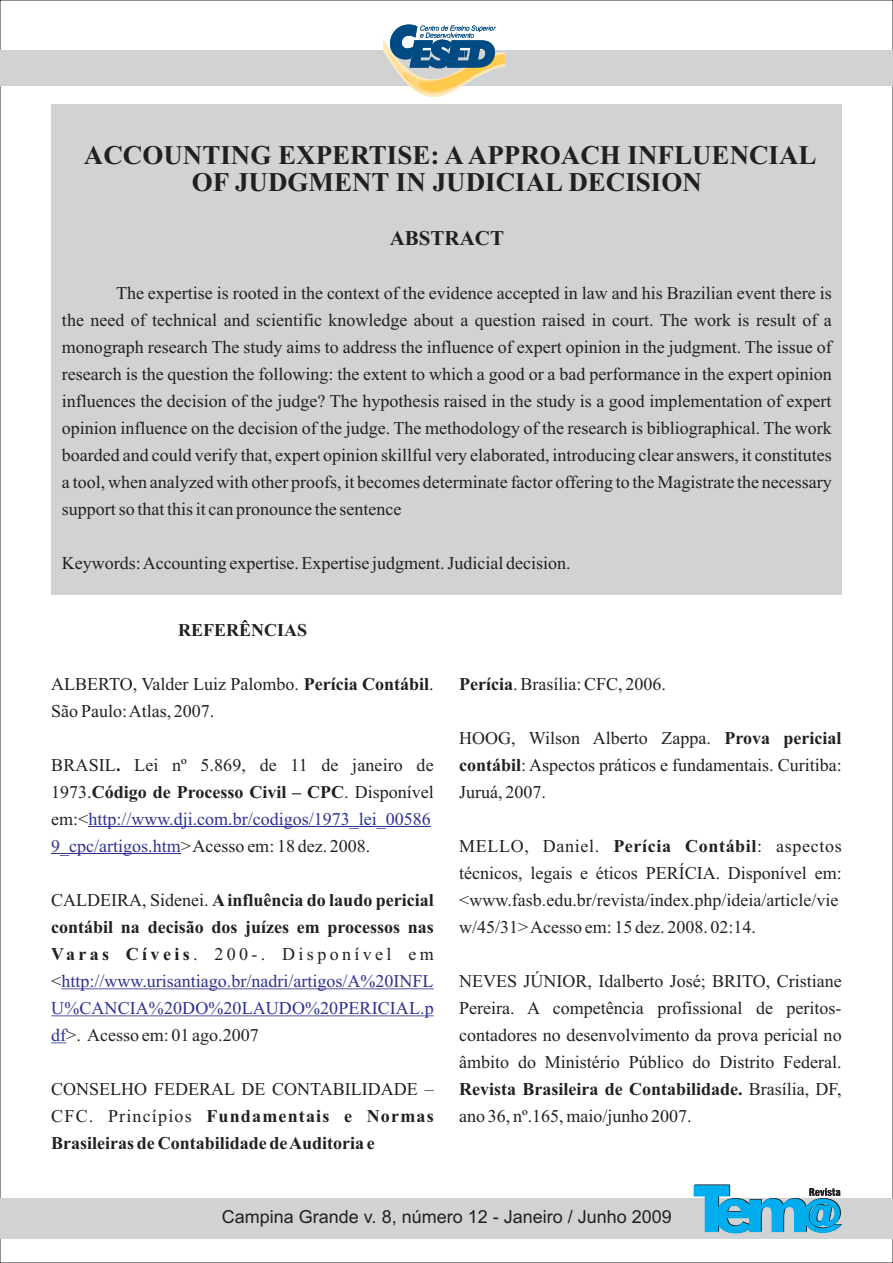
<style>
.page{position:relative;width:893px;height:1263px;background:#fff}
.page>*{position:absolute;margin:0;border:0;box-sizing:border-box;transform-origin:0 0}
.t1{font:700 27px/27px "Times New Roman";color:#231f20;text-align:center}
.t2{font:700 21px "Times New Roman";color:#231f20}
.t3{font:18px/27px "Times New Roman";color:#231f20;text-align:justify}
.t4{font:700 18px/27px "Times New Roman";color:#231f20;text-align:justify}
.t5{font:18px "Arial";color:#231f20}
.t6{font:18px "Times New Roman";letter-spacing:.005em;color:#2d3291}
.s1{font-weight:700}
.s2{color:#2d3291}
.s3{font-weight:400}
.s4{font-weight:400;color:#2d3291}
</style>
<div class="page">
<div style="left:51px;top:104px;width:791px;height:491px;background:#d1d2d4"></div>
<div style="left:0;top:1198px;width:893px;height:40px;background:#d1d2d4"></div>
<hr style="left:88px;top:826px;width:343px;height:1px;background:#2d3291">
<hr style="left:51px;top:853px;width:130px;height:1px;background:#2d3291">
<hr style="left:61px;top:988px;width:373px;height:1px;background:#2d3291">
<hr style="left:51px;top:1015px;width:383px;height:1px;background:#2d3291">
<svg style="left:51px;top:1042px;width:15px;height:1px"></svg>
<div style="left:0;top:50px;width:893px;height:36px;background:#d1d2d4"></div>
<svg style="left:383px;top:25px;width:122px;height:72px"></svg>
<svg style="left:694px;top:1184px;width:148px;height:49px"></svg>
<h1 class="t1" style="left:84px;top:145px;width:734px">ACCOUNTING EXPERTISE: AAPPROACH INFLUENCIAL<br>OF JUDGMENT IN JUDICIAL DECISION</h1>
<p class="t2" style="left:390px;top:231px;width:116px">ABSTRACT</p>
<p class="t3" style="left:62px;top:282px;width:771px;text-indent:54px">The expertise is rooted in the context of the evidence accepted in law and his Brazilian event there is the need of technical and scientific knowledge about a question raised in court. The work is result of a monograph research The study aims to address the influence of expert opinion in the judgment. The issue of research is the question the following: the extent to which a good or a bad performance in the expert opinion influences the decision of the judge? The hypothesis raised in the study is a good implementation of expert opinion influence on the decision of the judge. The methodology of the research is bibliographical. The work boarded and could verify that, expert opinion skillful very elaborated, introducing clear answers, it constitutes a tool, when analyzed with other proofs, it becomes determinate factor offering to the Magistrate the necessary support so that this it can pronounce the sentence</p>
<p class="t3" style="left:62px;top:552px;width:510px">Keywords: Accounting expertise. Expertise judgment. Judicial decision.</p>
<p class="t4" style="left:178px;top:618px;width:131px">REFERÊNCIAS</p>
<p class="t3" style="left:51px;top:672px;width:384px">ALBERTO, Valder Luiz Palombo. <span class="s1">Perícia Contábil</span>.<br>São Paulo: Atlas, 2007.</p>
<p class="t3" style="left:51px;top:753px;width:384px;text-align:left">BRASIL<span class="s1">.</span> Lei nº 5.869, de 11 de janeiro de 1973.<span class="s1">Código de Processo Civil – CPC</span>. Disponível em:&lt;<span class="s2">http://www.dji.com.br/codigos/1973_lei_00586<br>9_cpc/artigos.htm</span>&gt; Acesso em: 18 dez. 2008.</p>
<p class="t4" style="left:51px;top:888px;width:384px"><span class="s3">CALDEIRA, Sidenei.</span> Ainfluência do laudo pericial contábil na decisão dos juízes em processos nas Varas Cíveis<span class="s3">. 200-. Disponível em &lt;</span><span class="s4">http://www.urisantiago.br/nadri/artigos/A%20INFL</span></p>
<p class="t3" style="left:51px;top:1023px;width:209px"><span class="s2">df</span>&gt;. Acesso em: 01 ago.2007</p>
<p class="t4" style="left:51px;top:1077px;width:384px"><span class="s3">CONSELHO FEDERAL DE CONTABILIDADE – CFC. Princípios</span> Fundamentais e Normas Brasileiras de Contabilidade de Auditoria e</p>
<p class="t6" style="left:51px;top:1001px;width:384px">U%CANCIA%20DO%20LAUDO%20PERICIAL.p</p>
<p class="t3" style="left:459px;top:672px;width:208px"><span class="s1">Perícia</span>. Brasília: CFC, 2006.</p>
<p class="t3" style="left:459px;top:726px;width:384px">HOOG, Wilson Alberto Zappa. <span class="s1">Prova pericial contábil</span>: Aspectos práticos e fundamentais. Curitiba:<br>Juruá, 2007.</p>
<p class="t3" style="left:459px;top:834px;width:384px;text-align:left">MELLO, Daniel. <span class="s1">Perícia Contábil</span>: aspectos técnicos, legais e éticos PERÍCIA. Disponível em: &lt;www.fasb.edu.br/revista/index.php/ideia/article/vie w/45/31&gt; Acesso em: 15 dez. 2008. 02:14.</p>
<p class="t3" style="left:459px;top:969px;width:384px">NEVES JÚNIOR, Idalberto José; BRITO, Cristiane Pereira. A competência profissional de peritos&shy;contadores no desenvolvimento da prova pericial no âmbito do Ministério Público do Distrito Federal.<br><span class="s1">Revista Brasileira de Contabilidade.</span> Brasília, DF, ano 36, nº.165, maio/junho 2007.</p>
<p class="t5" style="left:222px;top:1210px;width:451px">Campina Grande v. 8, número 12 - Janeiro / Junho 2009</p>
</div>
